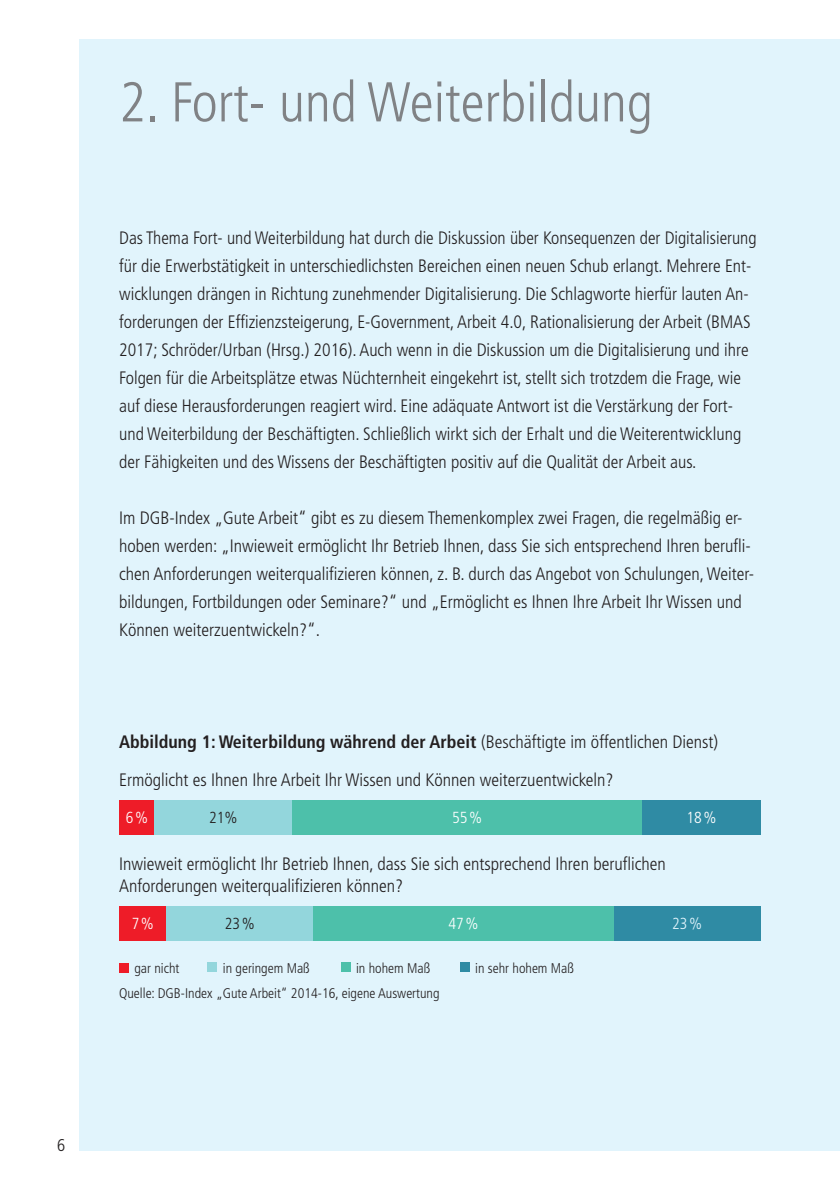
<style>
.page{position:relative;width:840px;height:1191px;background:#fff}
.page>*{position:absolute;margin:0;border:0;box-sizing:border-box;transform-origin:0 0}
.t1{font:300 condensed 56px "Frutiger";color:#808285}
.t2{font:300 condensed 18px/28px "Frutiger";color:#231f20}
.t3{font:700 condensed 18px "Frutiger";color:#231f20}
.t4{font:300 condensed 17px "Frutiger";color:#231f20}
.t5{font:300 condensed 16px "Frutiger";color:#fff}
.t6{font:300 condensed 16px "Frutiger";color:#231f20}
.t7{font:300 condensed 16px "Frutiger";color:#e1f4fc}
.t8{font:300 condensed 14px/24.6px "Frutiger";color:#231f20}
.s1{font-weight:300}
</style>
<div class="page">
<div style="left:79px;top:40px;width:760px;height:1110px;background:#e1f4fc"></div>
<div style="left:119px;top:800px;width:36px;height:34px;background:#ee1c28"></div>
<div style="left:155px;top:800px;width:137px;height:34px;background:#93d6dc"></div>
<div style="left:292px;top:800px;width:349px;height:34px;background:#4dc0aa"></div>
<div style="left:641px;top:800px;width:119px;height:34px;background:#2f8ba4"></div>
<div style="left:119px;top:906px;width:47px;height:34px;background:#ee1c28"></div>
<div style="left:166px;top:906px;width:147px;height:34px;background:#93d6dc"></div>
<div style="left:313px;top:906px;width:300px;height:34px;background:#4dc0aa"></div>
<div style="left:613px;top:906px;width:147px;height:34px;background:#2f8ba4"></div>
<div style="left:119px;top:963px;width:9px;height:9px;background:#ee1c28"></div>
<div style="left:208px;top:962px;width:9px;height:10px;background:#93d6dc"></div>
<div style="left:341px;top:962px;width:9px;height:10px;background:#4dc0aa"></div>
<div style="left:460px;top:962px;width:9px;height:10px;background:#2f8ba4"></div>
<h1 class="t1" style="left:119px;top:70px;width:535px">2. Fort- und Weiterbildung</h1>
<p class="t2" style="left:119px;top:223px;width:638px">Das Thema Fort- und Weiterbildung hat durch die Diskussion über Konsequenzen der Digitalisierung für die Erwerbstätigkeit in unterschiedlichsten Bereichen einen neuen Schub erlangt. Mehrere Ent&shy;wicklungen drängen in Richtung zunehmender Digitalisierung. Die Schlagworte hierfür lauten An&shy;forderungen der Effizienzsteigerung, E-Government, Arbeit 4.0, Rationalisierung der Arbeit (BMAS 2017; Schröder/Urban (Hrsg.) 2016). Auch wenn in die Diskussion um die Digitalisierung und ihre Folgen für die Arbeitsplätze etwas Nüchternheit eingekehrt ist, stellt sich trotzdem die Frage, wie auf diese Herausforderungen reagiert wird. Eine adäquate Antwort ist die Verstärkung der Fort&shy;und Weiterbildung der Beschäftigten. Schließlich wirkt sich der Erhalt und die Weiterentwicklung der Fähigkeiten und des Wissens der Beschäftigten positiv auf die Qualität der Arbeit aus.</p>
<p class="t2" style="left:119px;top:503px;width:636px">Im DGB-Index „Gute Arbeit“ gibt es zu diesem Themenkomplex zwei Fragen, die regelmäßig er&shy;hoben werden: „Inwieweit ermöglicht Ihr Betrieb Ihnen, dass Sie sich entsprechend Ihren berufli&shy;chen Anforderungen weiterqualifizieren können, z. B. durch das Angebot von Schulungen, Weiter&shy;bildungen, Fortbildungen oder Seminare?“ und „Ermöglicht es Ihnen Ihre Arbeit Ihr Wissen und Können weiterzuentwickeln?“.</p>
<p class="t3" style="left:119px;top:731px;width:600px">Abbildung 1: Weiterbildung während der Arbeit <span class="s1">(Beschäftigte im öffentlichen Dienst)</span></p>
<p class="t2" style="left:119px;top:766px;width:495px">Ermöglicht es Ihnen Ihre Arbeit Ihr Wissen und Können weiterzuentwickeln?</p>
<p class="t5" style="left:126px;top:808px;width:24px">6%</p>
<p class="t6" style="left:209px;top:808px;width:30px">21%</p>
<p class="t5" style="left:452px;top:808px;width:31px">55%</p>
<p class="t5" style="left:686px;top:808px;width:31px">18%</p>
<p class="t2" style="left:119px;top:853px;width:547px;line-height:21.6px">Inwieweit ermöglicht Ihr Betrieb Ihnen, dass Sie sich entsprechend Ihren beruflichen<br>Anforderungen weiterqualifizieren können?</p>
<p class="t5" style="left:132px;top:914px;width:24px">7%</p>
<p class="t6" style="left:225px;top:914px;width:32px">23%</p>
<p class="t5" style="left:448px;top:914px;width:31px">47%</p>
<p class="t7" style="left:671px;top:914px;width:31px">23%</p>
<p class="t8" style="left:119px;top:956px;width:322px;text-indent:15px">gar nicht<br>Quelle: DGB-Index „Gute Arbeit“ 2014-16, eigene Auswertung</p>
<p class="t8" style="left:223px;top:956px;width:88px">in geringem Maß</p>
<p class="t8" style="left:356px;top:956px;width:76px">in hohem Maß</p>
<p class="t8" style="left:475px;top:956px;width:100px">in sehr hohem Maß</p>
<p class="t4" style="left:57px;top:1135px;width:10px">6</p>
</div>
